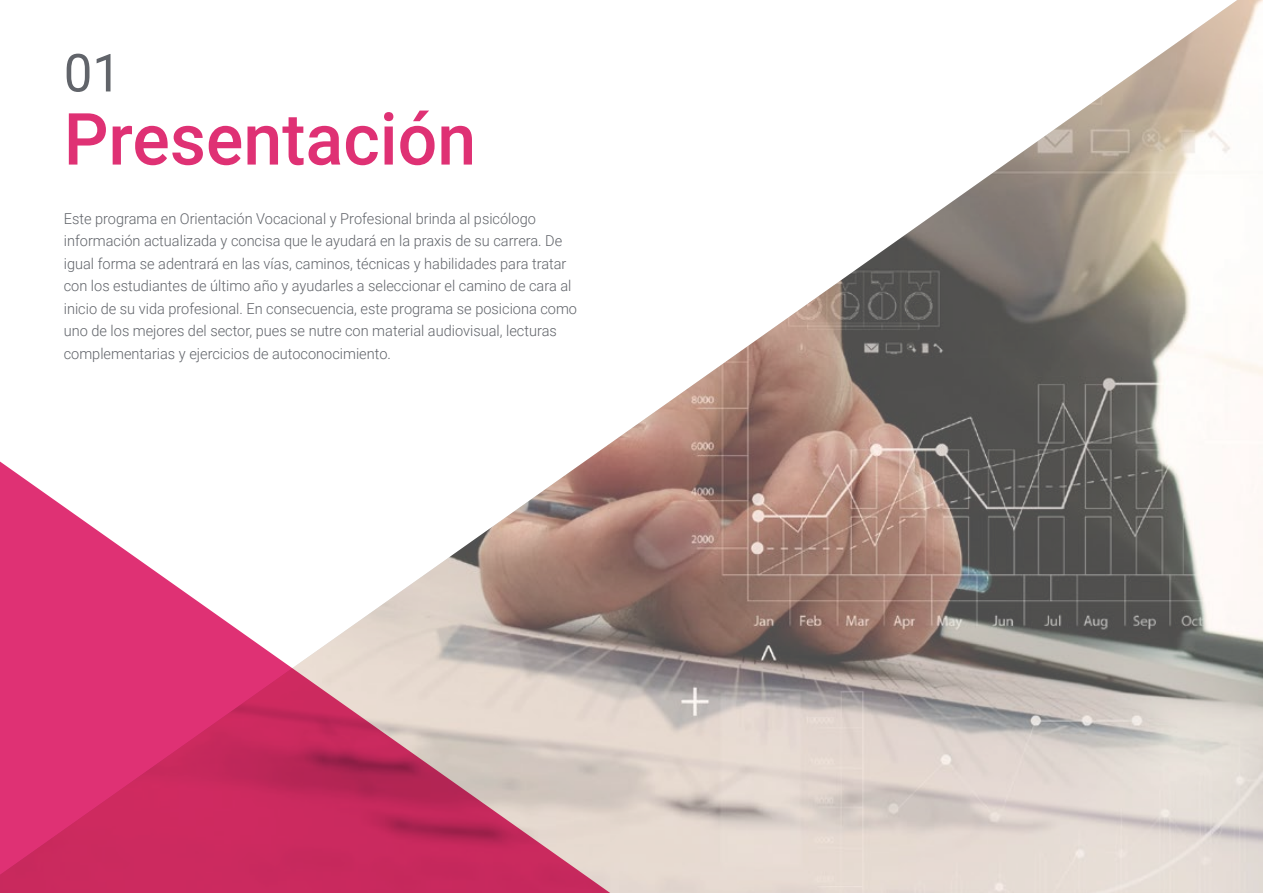
<style>
.page{position:relative;width:1263px;height:893px;background:#fff}
.page>*{position:absolute;margin:0;border:0;box-sizing:border-box;transform-origin:0 0}
.t1{font:500 72px "Roboto";color:#df3174}
.t2{font:52.5px "Roboto";color:#61646a}
.t3{font:300 15px/22.5px "Roboto";color:#61646a}
</style>
<div class="page">
<img style="left:606px;top:0;width:657px;height:893px">
<svg style="left:0;top:446px;width:640px;height:447px"></svg>
<h2 class="t2" style="left:64px;top:36px;width:59px">01</h2>
<h1 class="t1" style="left:64px;top:89px;width:414px">Presentación</h1>
<p class="t3" style="left:64px;top:207px;width:515px">Este programa en Orientación Vocacional y Profesional brinda al psicólogo información actualizada y concisa que le ayudará en la praxis de su carrera. De igual forma se adentrará en las vías, caminos, técnicas y habilidades para tratar con los estudiantes de último año y ayudarles a seleccionar el camino de cara al inicio de su vida profesional. En consecuencia, este programa se posiciona como uno de los mejores del sector, pues se nutre con material audiovisual, lecturas complementarias y ejercicios de autoconocimiento.</p>
</div>
